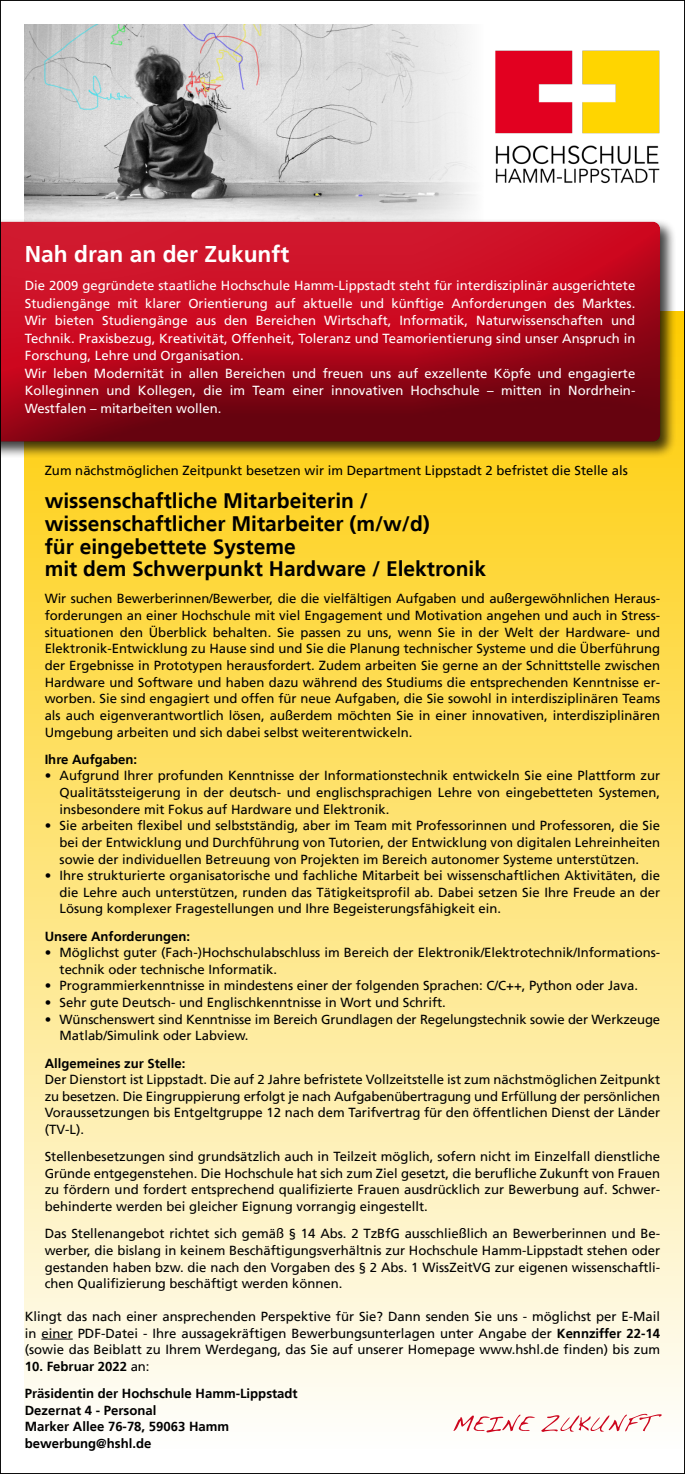
<style>
.page{position:relative;width:685px;height:1474px;background:#fff}
.page>*{position:absolute;margin:0;border:0;box-sizing:border-box;transform-origin:0 0}
.t1{font:700 22.75px "Frutiger LT";color:#fff}
.t2{font:700 21px/22.8px "Frutiger LT";color:#000}
.t3{font:13.12px/16.6px "Frutiger LT";color:#000;text-align:justify}
.t4{font:13.12px/17.5px "Frutiger LT";color:#fff}
.t5{font:700 13.12px/16.6px "Frutiger LT";color:#000}
.s1{font-weight:700}
.s2{font-weight:400}
</style>
<div class="page">
<div style="left:25px;top:312px;width:660px;height:1137px;background:linear-gradient(to bottom,#fecc00,#fefefd)"></div>
<img style="left:25px;top:24px;width:286px;height:195px">
<svg style="left:311px;top:24px;width:164px;height:195px;fill:#e1e1e1"></svg>
<div style="left:0;top:219px;width:677px;height:239px;background:#000;opacity:.75"></div>
<div style="left:0;top:219px;width:661px;height:171px;background:#fff;opacity:.1"></div>
<div style="left:0;top:225px;width:661px;height:217px;background:#000;opacity:.5"></div>
<hr style="left:41px;top:1338px;width:32px;height:1px;background:#000">
<svg style="left:453px;top:1413px;width:208px;height:19px"></svg>
<img style="left:495px;top:51px;width:165px;height:133px">
<h1 class="t1" style="left:25px;top:241px;width:266px">Nah dran an der Zukunft</h1>
<p class="t4" style="left:25px;top:277px;width:612px">Die 2009 gegründete staatliche Hochschule Hamm-Lippstadt steht für interdisziplinär ausgerichtete Studiengänge mit klarer Orientierung auf aktuelle und künftige Anforderungen des Marktes.<br>Wir bieten Studiengänge aus den Bereichen Wirtschaft, Informatik, Naturwissenschaften und Technik. Praxisbezug, Kreativität, Offenheit, Toleranz und Teamorientierung sind unser Anspruch in Forschung, Lehre und Organisation.<br>Wir leben Modernität in allen Bereichen und freuen uns auf exzellente Köpfe und engagierte Kolleginnen und Kollegen, die im Team einer innovativen Hochschule – mitten in Nordrhein-Westfalen – mitarbeiten wollen.</p>
<p class="t3" style="left:45px;top:462px;width:584px">Zum nächstmöglichen Zeitpunkt besetzen wir im Department Lippstadt 2 befristet die Stelle als</p>
<h2 class="t2" style="left:45px;top:489px;width:443px">wissenschaftliche Mitarbeiterin / wissenschaftlicher Mitarbeiter (m/w/d)<br>für eingebettete Systeme<br>mit dem Schwerpunkt Hardware / Elektronik</h2>
<p class="t3" style="left:45px;top:590px;width:617px">Wir suchen Bewerberinnen/Bewerber, die die vielfältigen Aufgaben und außergewöhnlichen Heraus&shy;forderungen an einer Hochschule mit viel Engagement und Motivation angehen und auch in Stress&shy;situationen den Überblick behalten. Sie passen zu uns, wenn Sie in der Welt der Hardware- und Elektronik-Entwicklung zu Hause sind und Sie die Planung technischer Systeme und die Überführung der Ergebnisse in Prototypen herausfordert. Zudem arbeiten Sie gerne an der Schnittstelle zwischen Hardware und Software und haben dazu während des Studiums die entsprechenden Kenntnisse er&shy;worben. Sie sind engagiert und offen für neue Aufgaben, die Sie sowohl in interdisziplinären Teams als auch eigenverantwortlich lösen, außerdem möchten Sie in einer innovativen, interdisziplinären Umgebung arbeiten und sich dabei selbst weiterentwickeln.</p>
<p class="t5" style="left:45px;top:751px;width:94px">Ihre Aufgaben:</p>
<p class="t3" style="left:60px;top:767px;width:602px;text-indent:-15px">• Aufgrund Ihrer profunden Kenntnisse der Informationstechnik entwickeln Sie eine Plattform zur Qualitätssteigerung in der deutsch- und englischsprachigen Lehre von eingebetteten Systemen, insbesondere mit Fokus auf Hardware und Elektronik.</p>
<p class="t3" style="left:60px;top:817px;width:602px;text-indent:-15px">• Sie arbeiten flexibel und selbstständig, aber im Team mit Professorinnen und Professoren, die Sie bei der Entwicklung und Durchführung von Tutorien, der Entwicklung von digitalen Lehreinheiten sowie der individuellen Betreuung von Projekten im Bereich autonomer Systeme unterstützen.</p>
<p class="t3" style="left:60px;top:867px;width:602px;text-indent:-15px">• Ihre strukturierte organisatorische und fachliche Mitarbeit bei wissenschaftlichen Aktivitäten, die die Lehre auch unterstützen, runden das Tätigkeitsprofil ab. Dabei setzen Sie Ihre Freude an der Lösung komplexer Fragestellungen und Ihre Begeisterungsfähigkeit ein.</p>
<p class="t5" style="left:45px;top:927px;width:147px">Unsere Anforderungen:</p>
<p class="t3" style="left:60px;top:944px;width:602px;text-indent:-15px">• Möglichst guter (Fach-)Hochschulabschluss im Bereich der Elektronik/Elektrotechnik/Informations&shy;technik oder technische Informatik.</p>
<p class="t3" style="left:45px;top:977px;width:594px">• Programmierkenntnisse in mindestens einer der folgenden Sprachen: C/C++, Python oder Java.</p>
<p class="t3" style="left:45px;top:994px;width:402px">• Sehr gute Deutsch- und Englischkenntnisse in Wort und Schrift.</p>
<p class="t3" style="left:60px;top:1010px;width:602px;text-indent:-15px">• Wünschenswert sind Kenntnisse im Bereich Grundlagen der Regelungstechnik sowie der Werkzeuge<br>Matlab/Simulink oder Labview.</p>
<p class="t5" style="left:45px;top:1054px;width:142px">Allgemeines zur Stelle:</p>
<p class="t3" style="left:45px;top:1071px;width:617px">Der Dienstort ist Lippstadt. Die auf 2 Jahre befristete Vollzeitstelle ist zum nächstmöglichen Zeitpunkt zu besetzen. Die Eingruppierung erfolgt je nach Aufgabenübertragung und Erfüllung der persönlichen Voraussetzungen bis Entgeltgruppe 12 nach dem Tarifvertrag für den öffentlichen Dienst der Länder (TV-L).</p>
<p class="t3" style="left:45px;top:1148px;width:617px">Stellenbesetzungen sind grundsätzlich auch in Teilzeit möglich, sofern nicht im Einzelfall dienstliche Gründe entgegenstehen. Die Hochschule hat sich zum Ziel gesetzt, die berufliche Zukunft von Frauen zu fördern und fordert entsprechend qualifizierte Frauen ausdrücklich zur Bewerbung auf. Schwer&shy;behinderte werden bei gleicher Eignung vorrangig eingestellt.</p>
<p class="t3" style="left:45px;top:1225px;width:617px">Das Stellenangebot richtet sich gemäß § 14 Abs. 2 TzBfG ausschließlich an Bewerberinnen und Be&shy;werber, die bislang in keinem Beschäftigungsverhältnis zur Hochschule Hamm-Lippstadt stehen oder gestanden haben bzw. die nach den Vorgaben des § 2 Abs. 1 WissZeitVG zur eigenen wissenschaftli&shy;chen Qualifizierung beschäftigt werden können.</p>
<p class="t3" style="left:25px;top:1308px;width:637px">Klingt das nach einer ansprechenden Perspektive für Sie? Dann senden Sie uns - möglichst per E-Mail in einer PDF-Datei - Ihre aussagekräftigen Bewerbungsunterlagen unter Angabe der <span class="s1">Kennziffer 22-14 </span>(sowie das Beiblatt zu Ihrem Werdegang, das Sie auf unserer Homepage www.hshl.de finden) bis zum</p>
<p class="t5" style="left:25px;top:1352px;width:274px;line-height:27.1px">10. Februar 2022 <span class="s2">an:<br></span>Präsidentin der Hochschule Hamm-Lippstadt</p>
<p class="t5" style="left:25px;top:1401px;width:206px">Dezernat 4 - Personal<br>Marker Allee 76-78, 59063 Hamm bewerbung@hshl.de</p>
</div>
